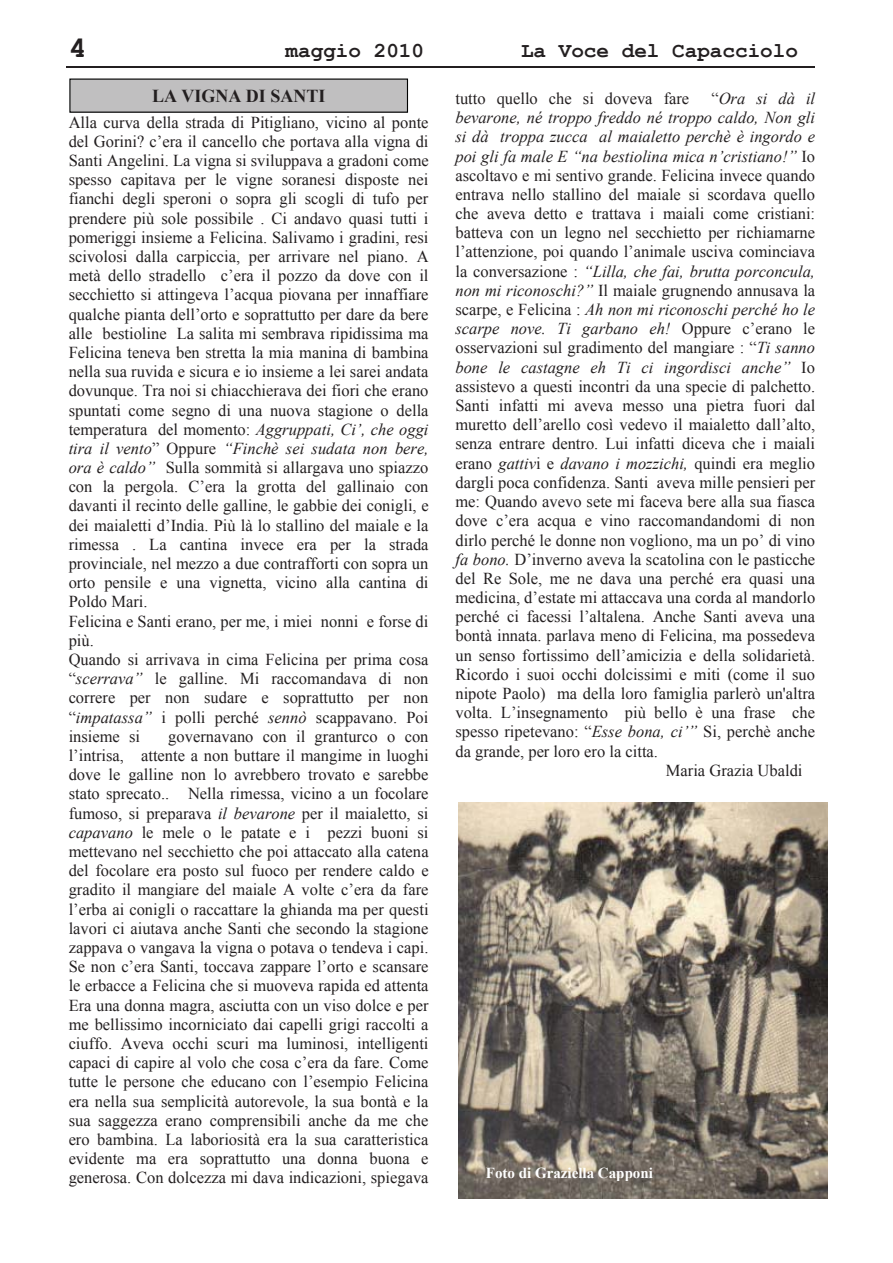
<style>
.page{position:relative;width:893px;height:1263px;background:#fff}
.page>*{position:absolute;margin:0;border:0;box-sizing:border-box;transform-origin:0 0}
.t1{font:700 30.3px "Courier New";color:#231f20}
.t2{font:700 21.15px "Courier New";color:#231f20}
.t3{font:700 18.15px "Times New Roman";color:#231f20}
.t4{font:16.65px/19.2px "Times New Roman";color:#231f20}
.t5{font:italic 16.65px "Times New Roman";color:#231f20}
.t6{font:700 15.15px "Times New Roman";color:#fff}
.s1{font-style:italic}
.s2{font-style:normal}
</style>
<div class="page">
<hr style="left:66px;top:67px;width:749px;height:1px;background:#231f20">
<div style="left:70px;top:79px;width:338px;height:33px;background:#c0bfc0"></div>
<div style="left:69px;top:79px;width:339px;height:34px;border:1px solid #010202"></div>
<img style="left:459px;top:803px;width:369px;height:395px">
<h1 class="t1" style="left:69px;top:32px;width:19px">4</h1>
<p class="t2" style="left:286px;top:40px;width:140px">maggio 2010</p>
<p class="t2" style="left:521px;top:40px;width:279px">La Voce del Capacciolo</p>
<p class="t3" style="left:152px;top:86px;width:175px">LA VIGNA DI SANTI</p>
<p class="t4" style="left:69px;top:112px;width:361px">Alla curva della strada di Pitigliano, vicino al ponte del Gorini? c’era il cancello che portava alla vigna di Santi Angelini. La vigna si sviluppava a gradoni come spesso capitava per le vigne soranesi disposte nei fianchi degli speroni o sopra gli scogli di tufo per prendere più sole possibile . Ci andavo quasi tutti i pomeriggi insieme a Felicina. Salivamo i gradini, resi scivolosi dalla carpiccia, per arrivare nel piano. A metà dello stradello c’era il pozzo da dove con il secchietto si attingeva l’acqua piovana per innaffiare qualche pianta dell’orto e soprattutto per dare da bere alle bestioline La salita mi sembrava ripidissima ma Felicina teneva ben stretta la mia manina di bambina nella sua ruvida e sicura e io insieme a lei sarei andata dovunque. Tra noi si chiacchierava dei fiori che erano spuntati come segno di una nuova stagione o della temperatura del momento: <span class="s1">Aggruppati, Ci’, che oggi tira il vento</span>” Oppure <span class="s1">“Finchè sei sudata non bere, ora è caldo”</span> Sulla sommità si allargava uno spiazzo con la pergola. C’era la grotta del gallinaio con davanti il recinto delle galline, le gabbie dei conigli, e dei maialetti d’India. Più là lo stallino del maiale e la rimessa . La cantina invece era per la strada provinciale, nel mezzo a due contrafforti con sopra un orto pensile e una vignetta, vicino alla cantina di Poldo Mari.<br>Felicina e Santi erano, per me, i miei nonni e forse di più.<br>Quando si arrivava in cima Felicina per prima cosa “<span class="s1">scerrava”</span> le galline. Mi raccomandava di non correre per non sudare e soprattutto per non “<span class="s1">impatassa”</span> i polli perché <span class="s1">sennò</span> scappavano. Poi insieme si</p>
<p class="t4" style="left:69px;top:727px;width:361px;text-align:justify;text-indent:100px">governavano con il granturco o con l’intrisa, attente a non buttare il mangime in luoghi dove le galline non lo avrebbero trovato e sarebbe stato sprecato.. Nella rimessa, vicino a un focolare fumoso, si preparava <span class="s1">il bevarone</span> per il maialetto, si <span class="s1">capavano</span> le mele o le patate e i pezzi buoni si mettevano nel secchietto che poi attaccato alla catena del focolare era posto sul fuoco per rendere caldo e gradito il mangiare del maiale A volte c’era da fare l’erba ai conigli o raccattare la ghianda ma per questi lavori ci aiutava anche Santi che secondo la stagione zappava o vangava la vigna o potava o tendeva i capi.<br>Se non c’era Santi, toccava zappare l’orto e scansare le erbacce a Felicina che si muoveva rapida ed attenta Era una donna magra, asciutta con un viso dolce e per me bellissimo incorniciato dai capelli grigi raccolti a ciuffo. Aveva occhi scuri ma luminosi, intelligenti capaci di capire al volo che cosa c’era da fare. Come tutte le persone che educano con l’esempio Felicina era nella sua semplicità autorevole, la sua bontà e la sua saggezza erano comprensibili anche da me che ero bambina. La laboriosità era la sua caratteristica evidente ma era soprattutto una donna buona e generosa. Con dolcezza mi dava indicazioni, spiegava</p>
<p class="t4" style="left:455px;top:89px;width:235px">tutto quello che si doveva fare</p>
<p class="t5" style="left:711px;top:89px;width:105px"><span class="s2">“</span>Ora si dà il</p>
<p class="t5" style="left:455px;top:108px;width:361px">bevarone, né troppo freddo né troppo caldo, Non gli</p>
<p class="t5" style="left:455px;top:128px;width:361px">si dà troppa zucca al maialetto perchè è ingordo e</p>
<p class="t5" style="left:455px;top:147px;width:361px">poi gli fa male E “na bestiolina mica n’cristiano!” <span class="s2">Io</span></p>
<p class="t4" style="left:455px;top:166px;width:361px">ascoltavo e mi sentivo grande. Felicina invece quando</p>
<p class="t4" style="left:455px;top:185px;width:361px">entrava nello stallino del maiale si scordava quello</p>
<p class="t4" style="left:455px;top:204px;width:361px">che aveva detto e trattava i maiali come cristiani:</p>
<p class="t4" style="left:455px;top:223px;width:361px">batteva con un legno nel secchietto per richiamarne</p>
<p class="t4" style="left:455px;top:242px;width:361px">l’attenzione, poi quando l’animale usciva cominciava</p>
<p class="t5" style="left:455px;top:262px;width:361px"><span class="s2">la conversazione :</span> “Lilla, che fai, brutta porconcula,</p>
<p class="t4" style="left:455px;top:281px;width:361px"><span class="s1">non mi riconoschi?”</span> Il maiale grugnendo annusava la</p>
<p class="t5" style="left:455px;top:300px;width:361px"><span class="s2">scarpe, e Felicina :</span> Ah non mi riconoschi perché ho le</p>
<p class="t5" style="left:455px;top:320px;width:361px">scarpe nove. Ti garbano eh! <span class="s2">Oppure c’erano le</span></p>
<p class="t4" style="left:455px;top:338px;width:361px">osservazioni sul gradimento del mangiare : “<span class="s1">Ti sanno</span></p>
<p class="t5" style="left:455px;top:358px;width:361px">bone le castagne eh Ti ci ingordisci anche” <span class="s2">Io</span></p>
<p class="t4" style="left:455px;top:377px;width:361px">assistevo a questi incontri da una specie di palchetto.</p>
<p class="t4" style="left:455px;top:396px;width:361px">Santi infatti mi aveva messo una pietra fuori dal</p>
<p class="t4" style="left:455px;top:415px;width:361px">muretto dell’arello così vedevo il maialetto dall’alto,</p>
<p class="t4" style="left:455px;top:434px;width:361px">senza entrare dentro. Lui infatti diceva che i maiali</p>
<p class="t4" style="left:455px;top:453px;width:361px">erano <span class="s1">gattiv</span>i e <span class="s1">davano i mozzichi,</span> quindi era meglio</p>
<p class="t4" style="left:455px;top:473px;width:361px">dargli poca confidenza. Santi aveva mille pensieri per</p>
<p class="t4" style="left:455px;top:492px;width:361px">me: Quando avevo sete mi faceva bere alla sua fiasca</p>
<p class="t4" style="left:455px;top:511px;width:361px">dove c’era acqua e vino raccomandandomi di non</p>
<p class="t4" style="left:455px;top:530px;width:361px">dirlo perché le donne non vogliono, ma un po’ di vino</p>
<p class="t4" style="left:455px;top:549px;width:361px"><span class="s1">fa bono.</span> D’inverno aveva la scatolina con le pasticche</p>
<p class="t4" style="left:455px;top:569px;width:361px">del Re Sole, me ne dava una perché era quasi una</p>
<p class="t4" style="left:455px;top:588px;width:361px">medicina, d’estate mi attaccava una corda al mandorlo</p>
<p class="t4" style="left:455px;top:607px;width:361px">perché ci facessi l’altalena. Anche Santi aveva una</p>
<p class="t4" style="left:455px;top:626px;width:361px">bontà innata. parlava meno di Felicina, ma possedeva</p>
<p class="t4" style="left:455px;top:645px;width:361px">un senso fortissimo dell’amicizia e della solidarietà.</p>
<p class="t4" style="left:455px;top:665px;width:361px">Ricordo i suoi occhi dolcissimi e miti (come il suo</p>
<p class="t4" style="left:455px;top:684px;width:361px">nipote Paolo) ma della loro famiglia parlerò un'altra</p>
<p class="t4" style="left:455px;top:703px;width:361px">volta. L’insegnamento più bello è una frase che</p>
<p class="t4" style="left:455px;top:722px;width:361px">spesso ripetevano: “<span class="s1">Esse bona, ci’”</span> Si, perchè anche</p>
<p class="t4" style="left:455px;top:741px;width:204px">da grande, per loro ero la citta.</p>
<p class="t4" style="left:666px;top:761px;width:138px">Maria Grazia Ubaldi</p>
<p class="t6" style="left:486px;top:1164px;width:169px">Foto di Graziella Capponi</p>
</div>
